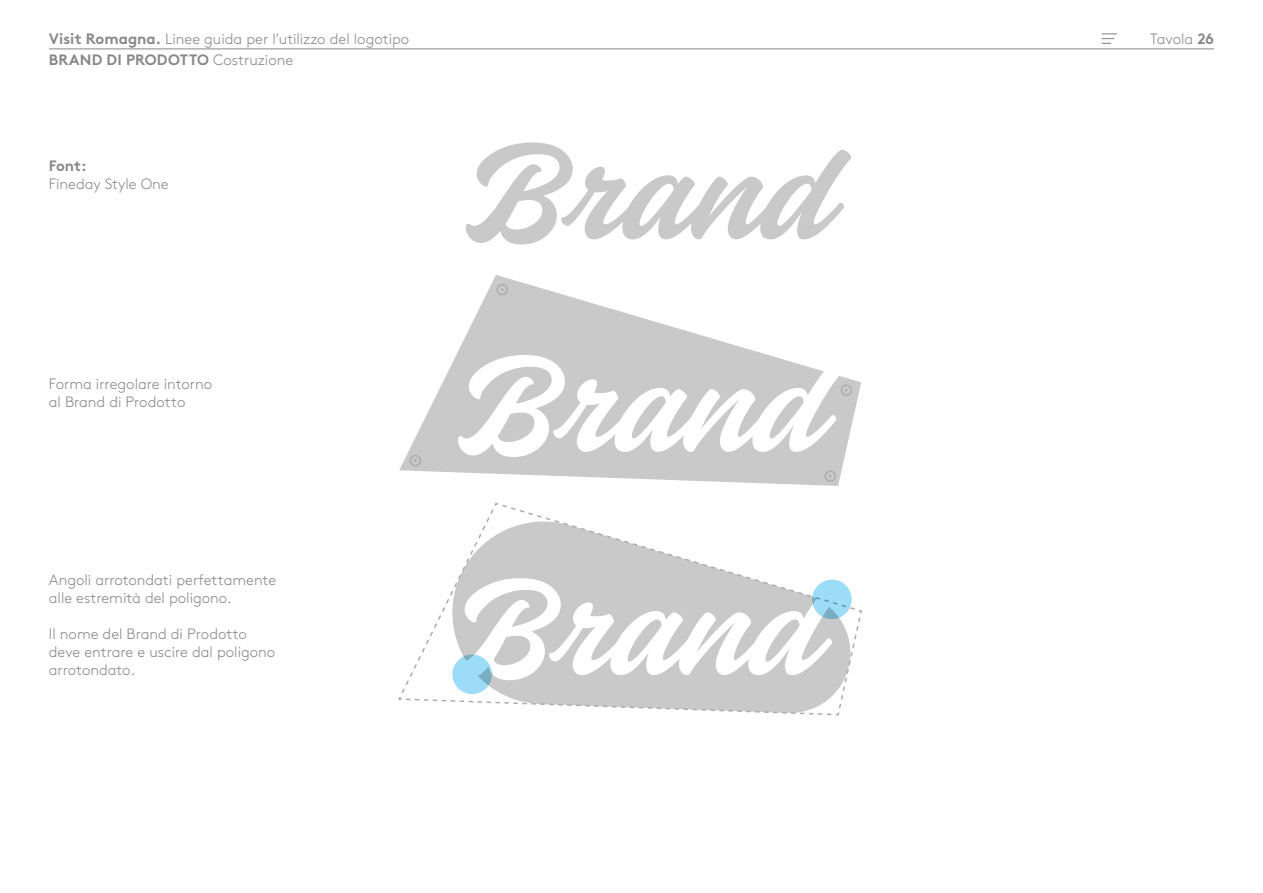
<style>
.page{position:relative;width:1263px;height:893px;background:#fff}
.page>*{position:absolute;margin:0;border:0;box-sizing:border-box;transform-origin:0 0}
.t1{font:143.1px "Fineday Style One";color:#fff}
.t2{font:300 15px/18px "Brown Pro";color:#878787}
.t3{font:700 15px "Brown Pro";letter-spacing:.01em;color:#878787}
.s1{font-weight:700}
.s2{font-weight:300}
</style>
<div class="page">
<hr style="left:49px;top:49px;width:1165px;height:1px;background:#878787">
<svg style="left:1101px;top:33px;width:16px;height:11px"></svg>
<svg style="left:398px;top:502px;width:464px;height:214px"></svg>
<svg style="left:466px;top:142px;width:385px;height:103px"></svg>
<svg style="left:399px;top:275px;width:462px;height:211px;fill:#c9c9c9"></svg>
<div style="left:496px;top:284px;width:12px;height:11px;border:2px solid #adadad;border-radius:50%"></div>
<div style="left:410px;top:455px;width:11px;height:11px;border:2px solid #adadad;border-radius:50%"></div>
<div style="left:824px;top:470px;width:12px;height:12px;border:2px solid #adadad;border-radius:50%"></div>
<div style="left:841px;top:384px;width:11px;height:12px;border:2px solid #adadad;border-radius:50%"></div>
<svg style="left:452px;top:654px;width:40px;height:40px"></svg>
<svg style="left:812px;top:580px;width:40px;height:39px"></svg>
<p class="t2" style="left:49px;top:28px;width:362px"><span class="s1">Visit Romagna.</span> Linee guida per l’utilizzo del logotipo</p>
<p class="t2" style="left:1150px;top:29px;width:65px">Tavola <span class="s1">26</span></p>
<p class="t3" style="left:49px;top:48px;width:246px">BRAND DI PRODOTTO <span class="s2">Costruzione</span></p>
<p class="t3" style="left:49px;top:153px;width:40px">Font:</p>
<p class="t2" style="left:49px;top:173px;width:121px">Fineday Style One</p>
<p class="t2" style="left:49px;top:373px;width:165px">Forma irregolare intorno al Brand di Prodotto</p>
<p class="t2" style="left:49px;top:570px;width:229px">Angoli arrotondati perfettamente alle estremità del poligono.</p>
<p class="t2" style="left:49px;top:624px;width:228px">Il nome del Brand di Prodotto deve entrare e uscire dal poligono arrotondato.</p>
<h1 class="t1" style="left:455px;top:325px;width:367px">Brand</h1>
<h1 class="t1" style="left:451px;top:549px;width:367px">Brand</h1>
</div>
